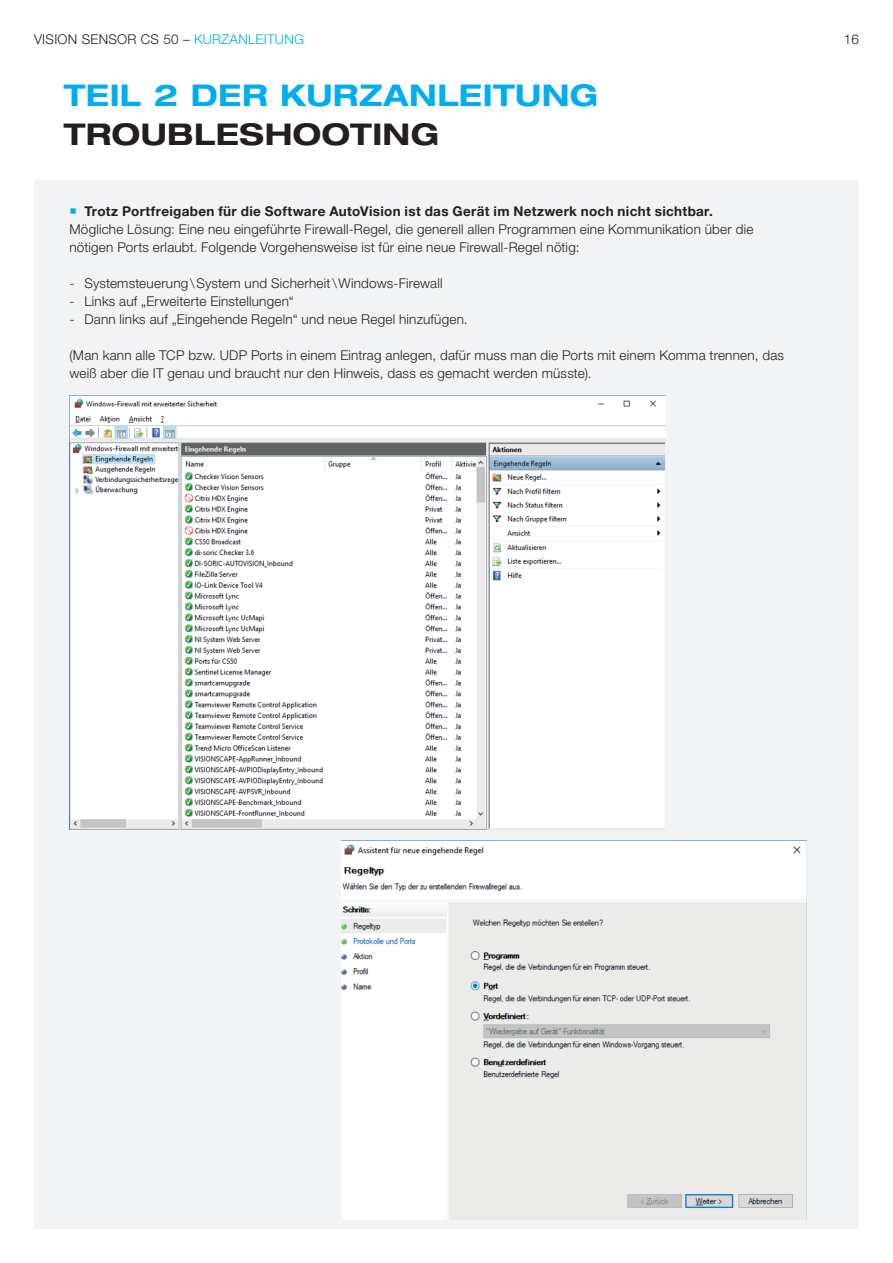
<style>
.page{position:relative;width:893px;height:1263px;background:#fff}
.page>*{position:absolute;margin:0;border:0;box-sizing:border-box;transform-origin:0 0}
.t1{font:700 expanded 30px "Helvetica Neue LTW1 G";letter-spacing:.015em;color:#00aeef}
.t2{font:700 expanded 30px "Helvetica Neue LTW1 G";letter-spacing:.015em;color:#231f20}
.t3{font:300 13.5px/18px "Helvetica Neue LTW1 G";letter-spacing:.015em;color:#231f20}
.s1{color:#00aeef}
.s2{font-weight:700}
</style>
<div class="page">
<div style="left:34px;top:181px;width:825px;height:1048px;background:#f2f3f4"></div>
<img style="left:69px;top:395px;width:596px;height:434px">
<img style="left:341px;top:841px;width:465px;height:378px">
<p class="t3" style="left:34px;top:30px;width:272px">VISION SENSOR CS 50 – <span class="s1">KURZANLEITUNG</span></p>
<p class="t3" style="left:844px;top:30px;width:17px">16</p>
<h1 class="t1" style="left:64px;top:76px;width:536px">TEIL 2 DER KURZANLEITUNG</h1>
<h1 class="t2" style="left:64px;top:115px;width:377px">TROUBLESHOOTING</h1>
<p class="t3" style="left:69px;top:202px;width:685px"><span class="s1">○</span> <span class="s2">Trotz Portfreigaben für die Software AutoVision ist das Gerät im Netzwerk noch nicht sichtbar.<br></span>Mögliche Lösung: Eine neu eingeführte Firewall-Regel, die generell allen Programmen eine Kommunikation über die nötigen Ports erlaubt. Folgende Vorgehensweise ist für eine neue Firewall-Regel nötig:</p>
<p class="t3" style="left:69px;top:274px;width:375px">- Systemsteuerung\System und Sicherheit\Windows-Firewall</p>
<p class="t3" style="left:69px;top:292px;width:226px">- Links auf „Erweiterte Einstellungen“</p>
<p class="t3" style="left:69px;top:310px;width:400px">- Dann links auf „Eingehende Regeln“ und neue Regel hinzufügen.</p>
<p class="t3" style="left:69px;top:346px;width:716px">(Man kann alle TCP bzw. UDP Ports in einem Eintrag anlegen, dafür muss man die Ports mit einem Komma trennen, das weiß aber die IT genau und braucht nur den Hinweis, dass es gemacht werden müsste).</p>
</div>
